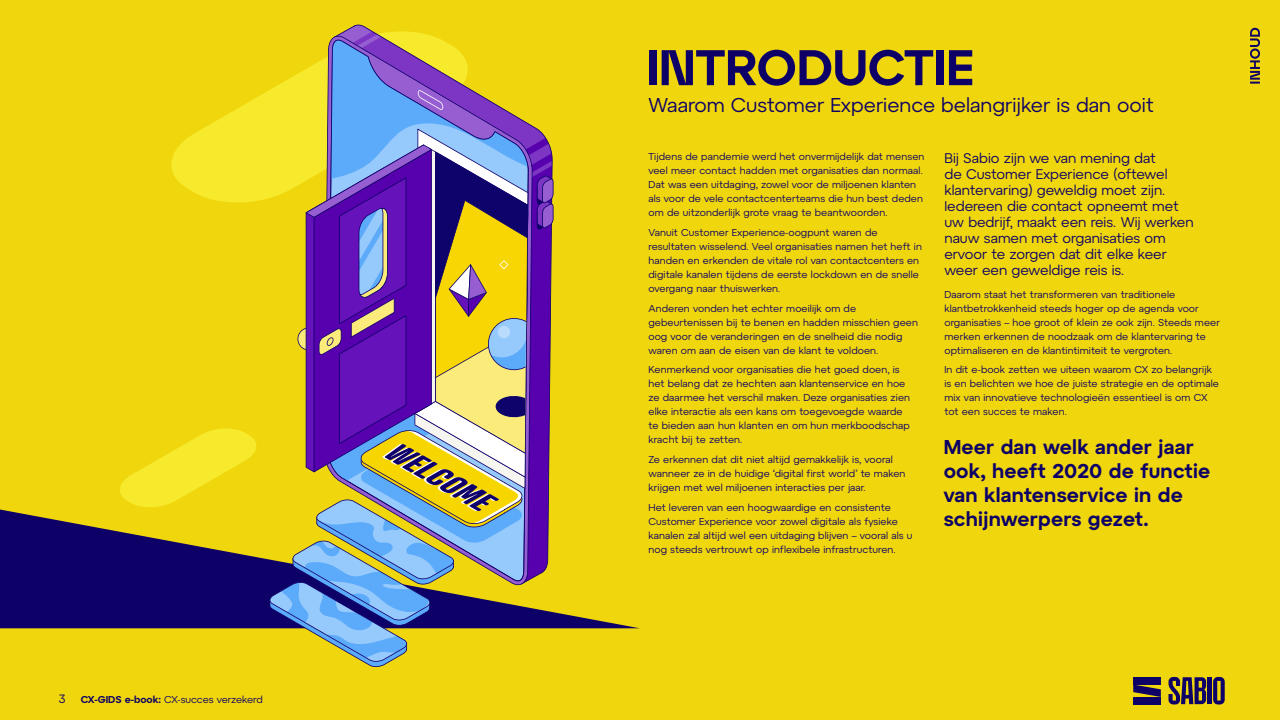
<style>
.page{position:relative;width:1280px;height:720px;background:#f0d60d}
.page>*{position:absolute;margin:0;border:0;box-sizing:border-box;transform-origin:0 0}
.t1{font:600 50px "Atyp BL Display";color:#0d0066}
.t2{font:600 20px/24px "Atyp BL Text";letter-spacing:.01em;color:#0d0066}
.t3{font:20px "Atyp BL Text";color:#0d0066}
.t4{font:14px/16px "Atyp BL Text";color:#0d0066}
.t5{font:12px "Atyp BL Text";color:#0d0066}
.t6{font:10px/14px "Atyp BL Text";letter-spacing:.01em;color:#0d0066}
.s1{font-family:"Atyp BL Display";font-weight:600}
</style>
<div class="page">
<svg style="left:0;top:510px;width:638px;height:118px;fill:#0d0066"></svg>
<svg style="left:171px;top:90px;width:98px;height:113px;fill:#f7ea2c"></svg>
<svg style="left:120px;top:428px;width:137px;height:79px"></svg>
<svg style="left:269px;top:24px;width:284px;height:643px"></svg>
<svg style="left:1250px;top:28px;width:10px;height:56px"></svg>
<div style="left:1133px;top:677px;width:28px;height:8px;background:#0d0066"></div>
<div style="left:1133px;top:697px;width:28px;height:8px;background:#0d0066"></div>
<svg style="left:1133px;top:685px;width:28px;height:12px"></svg>
<svg style="left:1213px;top:677px;width:12px;height:27px"></svg>
<div style="left:1207px;top:677px;width:5px;height:27px;background:#0d0066"></div>
<svg style="left:1168px;top:677px;width:38px;height:27px"></svg>
<p class="t5" style="left:59px;top:692px;width:8px">3</p>
<p class="t6" style="left:81px;top:692px;width:183px"><span class="s1">CX-GIDS e-book:</span> CX-succes verzekerd</p>
<h1 class="t1" style="left:646px;top:38px;width:329px">INTRODUCTIE</h1>
<h2 class="t3" style="left:648px;top:94px;width:508px">Waarom Customer Experience belangrijker is dan ooit</h2>
<p class="t6" style="left:648px;top:150px;width:277px">Tijdens de pandemie werd het onvermijdelijk dat mensen veel meer contact hadden met organisaties dan normaal.<br>Dat was een uitdaging, zowel voor de miljoenen klanten als voor de vele contactcenterteams die hun best deden om de uitzonderlijk grote vraag te beantwoorden.</p>
<p class="t6" style="left:648px;top:225px;width:275px">Vanuit Customer Experience-oogpunt waren de resultaten wisselend. Veel organisaties namen het heft in handen en erkenden de vitale rol van contactcenters en digitale kanalen tijdens de eerste lockdown en de snelle overgang naar thuiswerken.</p>
<p class="t6" style="left:648px;top:301px;width:271px">Anderen vonden het echter moeilijk om de gebeurtenissen bij te benen en hadden misschien geen oog voor de veranderingen en de snelheid die nodig waren om aan de eisen van de klant te voldoen.</p>
<p class="t6" style="left:648px;top:363px;width:263px">Kenmerkend voor organisaties die het goed doen, is het belang dat ze hechten aan klantenservice en hoe ze daarmee het verschil maken. Deze organisaties zien elke interactie als een kans om toegevoegde waarde te bieden aan hun klanten en om hun merkboodschap kracht bij te zetten.</p>
<p class="t6" style="left:648px;top:452px;width:258px">Ze erkennen dat dit niet altijd gemakkelijk is, vooral wanneer ze in de huidige ‘digital first world’ te maken krijgen met wel miljoenen interacties per jaar.</p>
<p class="t6" style="left:648px;top:500px;width:266px">Het leveren van een hoogwaardige en consistente Customer Experience voor zowel digitale als fysieke kanalen zal altijd wel een uitdaging blijven – vooral als u nog steeds vertrouwt op inflexibele infrastructuren.</p>
<p class="t4" style="left:944px;top:150px;width:251px">Bij Sabio zijn we van mening dat<br>de Customer Experience (oftewel klantervaring) geweldig moet zijn.<br>Iedereen die contact opneemt met uw bedrijf, maakt een reis. Wij werken nauw samen met organisaties om ervoor te zorgen dat dit elke keer weer een geweldige reis is.</p>
<p class="t6" style="left:944px;top:287px;width:277px">Daarom staat het transformeren van traditionele klantbetrokkenheid steeds hoger op de agenda voor organisaties – hoe groot of klein ze ook zijn. Steeds meer merken erkennen de noodzaak om de klantervaring te optimaliseren en de klantintimiteit te vergroten.</p>
<p class="t6" style="left:944px;top:363px;width:276px">In dit e-book zetten we uiteen waarom CX zo belangrijk is en belichten we hoe de juiste strategie en de optimale mix van innovatieve technologieën essentieel is om CX tot een succes te maken.</p>
<h2 class="t2" style="left:944px;top:435px;width:268px">Meer dan welk ander jaar ook, heeft 2020 de functie van klantenservice in de schijnwerpers gezet.</h2>
</div>
